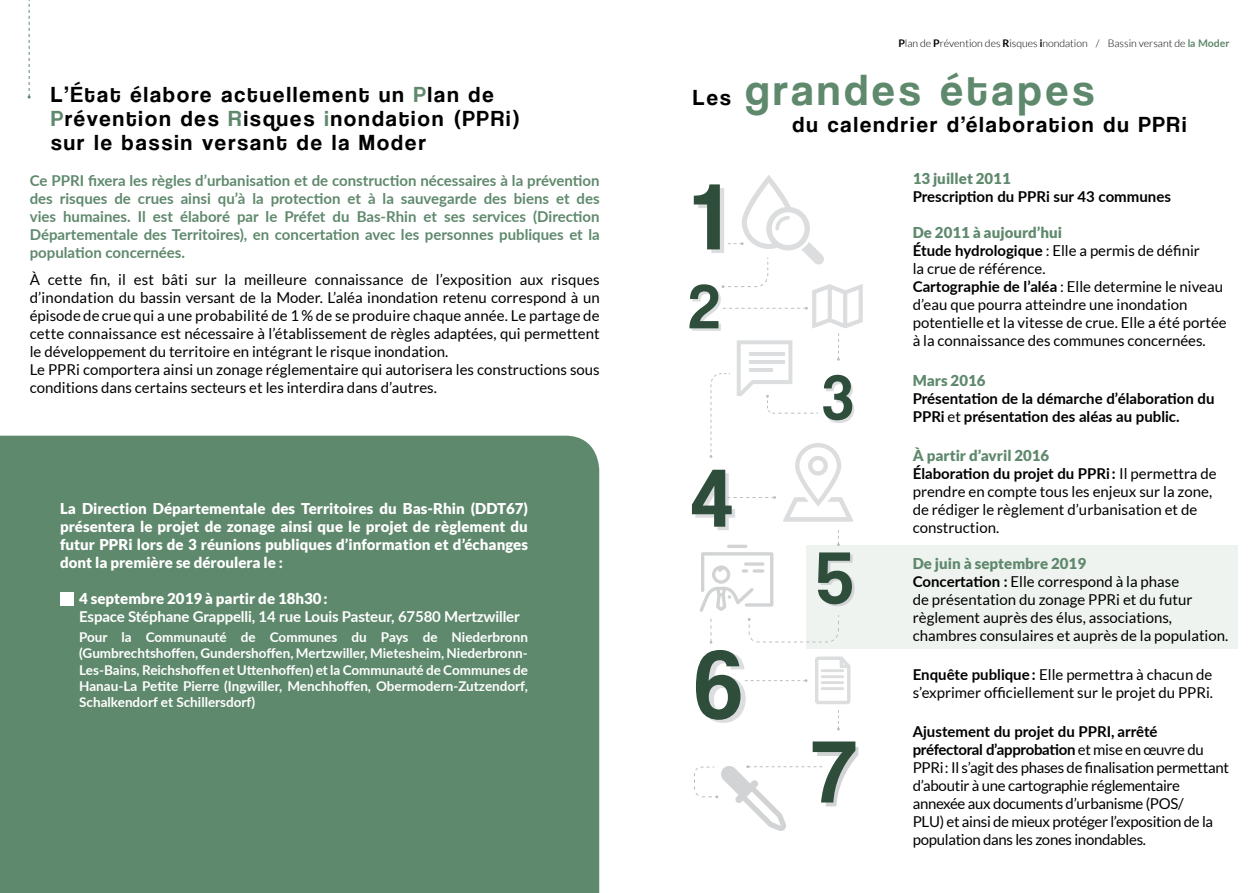
<style>
.page{position:relative;width:1259px;height:893px;background:#fff}
.page>*{position:absolute;margin:0;border:0;box-sizing:border-box;transform-origin:0 0}
.t1{font:98.55px "Coolvetica Rg";color:#2e4d3b}
.t2{font:97.8px "Coolvetica Rg";color:#2e4d3b}
.t3{font:91.95px "Coolvetica Rg";color:#2e4d3b}
.t4{font:85.8px "Coolvetica Rg";color:#2e4d3b}
.t5{font:75.45px "Coolvetica Rg";color:#2e4d3b}
.t6{font:64.2px "Coolvetica Rg";color:#2e4d3b}
.t7{font:45px "Coolvetica Rg";letter-spacing:.1em;color:#5f896d}
.t8{font:22.5px/24px "Coolvetica Rg";letter-spacing:.1em;color:#000}
.t9{font:15px/18px "Lato";color:#000}
.t10{font:700 15px/18px "Lato";color:#5f896d;text-align:justify}
.t11{font:15px/18px "Lato";letter-spacing:-.02em;color:#000}
.t12{font:900 15px/18px "Lato";color:#fff;text-align:justify}
.t13{font:700 15px/18px "Lato";color:#000}
.t14{font:700 15px "Lato";letter-spacing:-.01em;color:#fff}
.t15{font:900 15px "Lato";color:#5f896d}
.t16{font:700 13.5px/16.2px "Lato";color:#fff;text-align:justify}
.t17{font:300 10.5px "Lato";color:#000}
.s1{color:#5f896d}
.s2{font-weight:700}
.s3{font-weight:700;color:#5f896d}
.s4{font-size:22.5px;color:#000}
.s5{font-weight:900;color:#5f896d}
.s6{font-weight:400}
</style>
<div class="page">
<div style="left:0;top:436px;width:599px;height:457px;background:#5f896d"></div>
<div style="left:806px;top:545px;width:431px;height:104px;background:#eff3f0"></div>
<svg style="left:28px;top:0;width:3px;height:99px"></svg>
<svg style="left:700px;top:652px;width:107px;height:71px"></svg>
<svg style="left:837px;top:710px;width:3px;height:20px"></svg>
<svg style="left:699px;top:530px;width:141px;height:114px"></svg>
<svg style="left:815px;top:656px;width:35px;height:48px"></svg>
<svg style="left:694px;top:765px;width:129px;height:66px"></svg>
<div style="left:60px;top:592px;width:14px;height:13px;background:#fff"></div>
<svg style="left:709px;top:175px;width:154px;height:347px"></svg>
<h3 class="t8" style="left:51px;top:83px;width:470px">L’État élabore actuellement un <span class="s1">P</span>lan de<br><span class="s1">P</span>révention des <span class="s1">R</span>isques <span class="s1">i</span>nondation (PPRi) sur le bassin versant de la Moder</h3>
<p class="t10" style="left:30px;top:171px;width:571px">Ce PPRI fixera les règles d’urbanisation et de construction nécessaires à la prévention des risques de crues ainsi qu’à la protection et à la sauvegarde des biens et des vies humaines. Il est élaboré par le Préfet du Bas-Rhin et ses services (Direction Départementale des Territoires), en concertation avec les personnes publiques et la population concernées.</p>
<p class="t9" style="left:30px;top:270px;width:571px">À cette fin, il est bâti sur la meilleure connaissance de l’exposition aux risques d’inondation du bassin versant de la Moder. L’aléa inondation retenu correspond à un épisode de crue qui a une probabilité de 1% de se produire chaque année. Le partage de cette connaissance est nécessaire à l’établissement de règles adaptées, qui permettent le développement du territoire en intégrant le risque inondation.<br>Le PPRi comportera ainsi un zonage réglementaire qui autorisera les constructions sous conditions dans certains secteurs et les interdira dans d’autres.</p>
<p class="t12" style="left:60px;top:499px;width:469px">La Direction Départementale des Territoires du Bas-Rhin (DDT67) présentera le projet de zonage ainsi que le projet de règlement du futur PPRi lors de 3 réunions publiques d’information et d’échanges dont la première se déroulera le :</p>
<p class="t12" style="left:79px;top:589px;width:250px">4 septembre 2019 à partir de 18h30:</p>
<p class="t14" style="left:79px;top:605px;width:442px">Espace Stéphane Grappelli, 14 rue Louis Pasteur, 67580 Mertzwiller</p>
<p class="t16" style="left:79px;top:629px;width:450px">Pour la Communauté de Communes du Pays de Niederbronn (Gumbrechtshoffen, Gundershoffen, Mertzwiller, Mietesheim, Niederbronn-Les-Bains, Reichshoffen et Uttenhoffen) et la Communauté de Communes de Hanau-La Petite Pierre (Ingwiller, Menchhoffen, Obermodern-Zutzendorf, Schalkendorf et Schillersdorf)</p>
<p class="t17" style="left:898px;top:37px;width:332px"><span class="s2">P</span>lan de <span class="s2">P</span>révention des <span class="s2">R</span>isques <span class="s2">i</span>nondation / Bassin versant de <span class="s3">la Moder</span></p>
<h3 class="t7" style="left:693px;top:63px;width:402px"><span class="s4">Les</span> grandes étapes</h3>
<h3 class="t8" style="left:792px;top:112px;width:395px">du calendrier d’élaboration du PPRi</h3>
<h2 class="t2" style="left:693px;top:159px;width:30px">1</h2>
<h3 class="t6" style="left:689px;top:269px;width:31px">2</h3>
<h3 class="t4" style="left:691px;top:448px;width:42px">4</h3>
<h1 class="t1" style="left:694px;top:627px;width:49px">6</h1>
<h3 class="t6" style="left:822px;top:360px;width:32px">3</h3>
<h3 class="t5" style="left:816px;top:533px;width:38px">5</h3>
<h3 class="t3" style="left:812px;top:718px;width:45px">7</h3>
<p class="t15" style="left:912px;top:170px;width:99px">13 juillet 2011</p>
<p class="t13" style="left:912px;top:187px;width:260px">Prescription du PPRi sur 43 communes</p>
<p class="t9" style="left:912px;top:224px;width:315px"><span class="s5">De 2011 à aujourd’hui<br></span><span class="s2">Étude hydrologique</span> : Elle a permis de définir<br>la crue de référence.<br><span class="s2">Cartographie de l’aléa</span> : Elle determine le niveau d’eau que pourra atteindre une inondation potentielle et la vitesse de crue. Elle a été portée à la connaissance des communes concernées.</p>
<p class="t15" style="left:912px;top:371px;width:74px">Mars 2016</p>
<p class="t13" style="left:912px;top:388px;width:303px">Présentation de la démarche d’élaboration du<br>PPRi <span class="s6">et</span> présentation des aléas au public.</p>
<p class="t9" style="left:912px;top:446px;width:305px"><span class="s5">À partir d’avril 2016<br></span><span class="s2">Élaboration du projet du PPRi :</span> Il permettra de prendre en compte tous les enjeux sur la zone, de rédiger le règlement d’urbanisation et de construction.</p>
<p class="t9" style="left:912px;top:554px;width:317px"><span class="s5">De juin à septembre 2019<br></span><span class="s2">Concertation :</span> Elle correspond à la phase<br>de présentation du zonage PPRi et du futur règlement auprès des élus, associations, chambres consulaires et auprès de la population.</p>
<p class="t9" style="left:912px;top:666px;width:302px"><span class="s2">Enquête publique :</span> Elle permettra à chacun de s’exprimer officiellement sur le projet du PPRi.</p>
<p class="t11" style="left:912px;top:723px;width:318px"><span class="s2">Ajustement du projet du PPRI, arrêté préfectoral d’approbation</span> et mise en œuvre du PPRi: Il s’agit des phases de finalisation permettant d’aboutir à une cartographie réglementaire annexée aux documents d’urbanisme (POS/<br>PLU) et ainsi de mieux protéger l’exposition de la population dans les zones inondables.</p>
</div>
